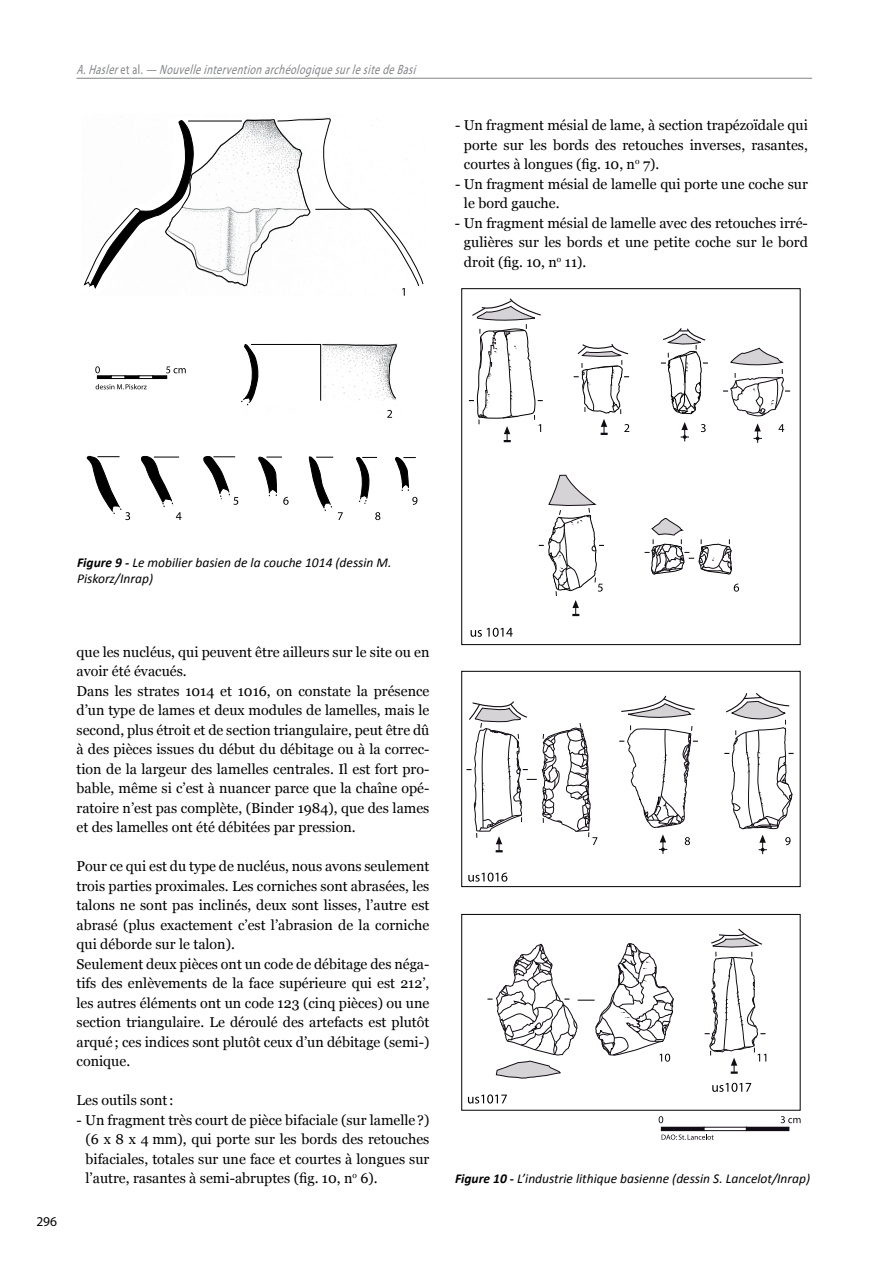
<style>
.page{position:relative;width:893px;height:1263px;background:#fff}
.page>*{position:absolute;margin:0;border:0;box-sizing:border-box;transform-origin:0 0}
.t1{font:14.25px/19.5px "Georgia";color:#000;text-align:justify}
.t2{font:italic 13.5px/16.2px "Calibri";color:#000}
.t3{font:italic 13.5px "Myriad Pro";color:#808285;scale:.75 1}
.t4{font:13.5px "Myriad Pro";color:#000}
.s1{font-style:normal}
.s2{font-weight:700}
</style>
<div class="page">
<hr style="left:77px;top:78px;width:735px;height:1px;background:#808285">
<svg style="left:356px;top:457px;width:21px;height:47px"></svg>
<svg style="left:395px;top:457px;width:21px;height:34px"></svg>
<div style="left:97px;top:376px;width:14px;height:3px;border:1px solid #000"></div>
<div style="left:111px;top:376px;width:14px;height:3px;border:1px solid #000"></div>
<div style="left:125px;top:376px;width:14px;height:3px;border:1px solid #000"></div>
<div style="left:139px;top:376px;width:14px;height:3px;border:1px solid #000"></div>
<svg style="left:95px;top:366px;width:91px;height:12px"></svg>
<div style="left:153px;top:376px;width:14px;height:3px;border:1px solid #000"></div>
<svg style="left:83px;top:117px;width:341px;height:179px"></svg>
<svg style="left:241px;top:344px;width:155px;height:74px"></svg>
<svg style="left:86px;top:456px;width:44px;height:64px"></svg>
<svg style="left:141px;top:456px;width:41px;height:64px"></svg>
<svg style="left:309px;top:456px;width:34px;height:64px"></svg>
<svg style="left:375px;top:512px;width:5px;height:8px"></svg>
<svg style="left:203px;top:456px;width:35px;height:49px"></svg>
<svg style="left:258px;top:456px;width:31px;height:49px"></svg>
<svg style="left:412px;top:497px;width:5px;height:8px"></svg>
<svg style="left:96px;top:384px;width:51px;height:5px"></svg>
<div style="left:661px;top:1127px;width:43px;height:4px;border:1px solid #120c15"></div>
<div style="left:746px;top:1127px;width:43px;height:4px;border:1px solid #120c15"></div>
<div style="left:704px;top:1127px;width:43px;height:4px;border:1px solid #120c15"></div>
<svg style="left:659px;top:1116px;width:4px;height:7px"></svg>
<svg style="left:781px;top:1116px;width:20px;height:7px"></svg>
<svg style="left:662px;top:1134px;width:52px;height:6px"></svg>
<div style="left:462px;top:671px;width:338px;height:216px;border:1px solid #000"></div>
<div style="left:462px;top:914px;width:338px;height:196px;border:1px solid #000"></div>
<svg style="left:471px;top:628px;width:42px;height:9px"></svg>
<div style="left:462px;top:288px;width:338px;height:357px;border:1px solid #000"></div>
<svg style="left:468px;top:1094px;width:39px;height:9px"></svg>
<svg style="left:681px;top:422px;width:8px;height:19px"></svg>
<svg style="left:661px;top:328px;width:47px;height:87px"></svg>
<svg style="left:753px;top:423px;width:9px;height:20px"></svg>
<svg style="left:723px;top:348px;width:67px;height:69px"></svg>
<svg style="left:645px;top:518px;width:87px;height:57px"></svg>
<svg style="left:712px;top:1083px;width:39px;height:9px"></svg>
<svg style="left:468px;top:872px;width:39px;height:10px"></svg>
<svg style="left:469px;top:298px;width:74px;height:144px"></svg>
<svg style="left:574px;top:344px;width:55px;height:91px"></svg>
<svg style="left:539px;top:474px;width:65px;height:142px"></svg>
<svg style="left:734px;top:584px;width:5px;height:8px"></svg>
<svg style="left:466px;top:701px;width:131px;height:151px"></svg>
<svg style="left:487px;top:943px;width:187px;height:136px"></svg>
<svg style="left:705px;top:928px;width:61px;height:146px"></svg>
<svg style="left:619px;top:695px;width:79px;height:159px"></svg>
<svg style="left:724px;top:693px;width:70px;height:161px"></svg>
<svg style="left:701px;top:424px;width:5px;height:8px"></svg>
<svg style="left:778px;top:424px;width:6px;height:8px"></svg>
<p class="t3" style="left:77px;top:61px;width:459px">A.Hasler<span class="s1">e t a l .</span> — NouvelleinterventionarchéologiquesurlesitedeBasi</p>
<p class="t1" style="left:464px;top:115px;width:345px;text-indent:-9px">- Un fragment mésial de lame, à section trapézoïdale qui porte sur les bords des retouches inverses, rasantes, courtes à longues (fig. 10, n<sup>o</sup> 7).</p>
<p class="t1" style="left:464px;top:173px;width:345px;text-indent:-9px">- Un fragment mésial de lamelle qui porte une coche sur le bord gauche.</p>
<p class="t1" style="left:464px;top:212px;width:345px;text-indent:-9px">- Un fragment mésial de lamelle avec des retouches irré&shy;gulières sur les bords et une petite coche sur le bord droit (fig. 10, n<sup>o</sup> 11).</p>
<p class="t2" style="left:77px;top:554px;width:316px"><span class="s2">Figure 9 -</span> Le mobilier basien de la couche 1014 (dessin M.<br>Piskorz/Inrap)</p>
<p class="t4" style="left:36px;top:1213px;width:22px">296</p>
<p class="t1" style="left:77px;top:641px;width:354px;text-align:left">que les nucléus, qui peuvent être ailleurs sur le site ou en avoir été évacués.<br>Dans les strates 1014 et 1016, on constate la présence d’un type de lames et deux modules de lamelles, mais le second, plus étroit et de section triangulaire, peut être dû à des pièces issues du début du débitage ou à la correc&shy;tion de la largeur des lamelles centrales. Il est fort pro&shy;bable, même si c’est à nuancer parce que la chaîne opé&shy;ratoire n’est pas complète, (Binder 1984), que des lames et des lamelles ont été débitées par pression.</p>
<p class="t1" style="left:77px;top:856px;width:354px;text-align:left">Pour ce qui est du type de nucléus, nous avons seulement trois parties proximales. Les corniches sont abrasées, les talons ne sont pas inclinés, deux sont lisses, l’autre est abrasé (plus exactement c’est l’abrasion de la corniche qui déborde sur le talon).<br>Seulement deux pièces ont un code de débitage des néga&shy;tifs des enlèvements de la face supérieure qui est 212’, les autres éléments ont un code 123 (cinq pièces) ou une section triangulaire. Le déroulé des artefacts est plutôt arqué ; ces indices sont plutôt ceux d’un débitage (semi-) conique.</p>
<p class="t1" style="left:77px;top:1090px;width:99px">Les outils sont:</p>
<p class="t1" style="left:86px;top:1109px;width:345px;text-indent:-9px">- Un fragment très court de pièce bifaciale (sur lamelle ?) (6 x 8 x 4 mm), qui porte sur les bords des retouches bifaciales, totales sur une face et courtes à longues sur l’autre, rasantes à semi-abruptes (fig. 10, n<sup>o</sup> 6).</p>
<p class="t2" style="left:455px;top:1170px;width:357px"><span class="s2">Figure 10 -</span> L’industrie lithique basienne (dessin S. Lancelot/Inrap)</p>
</div>
